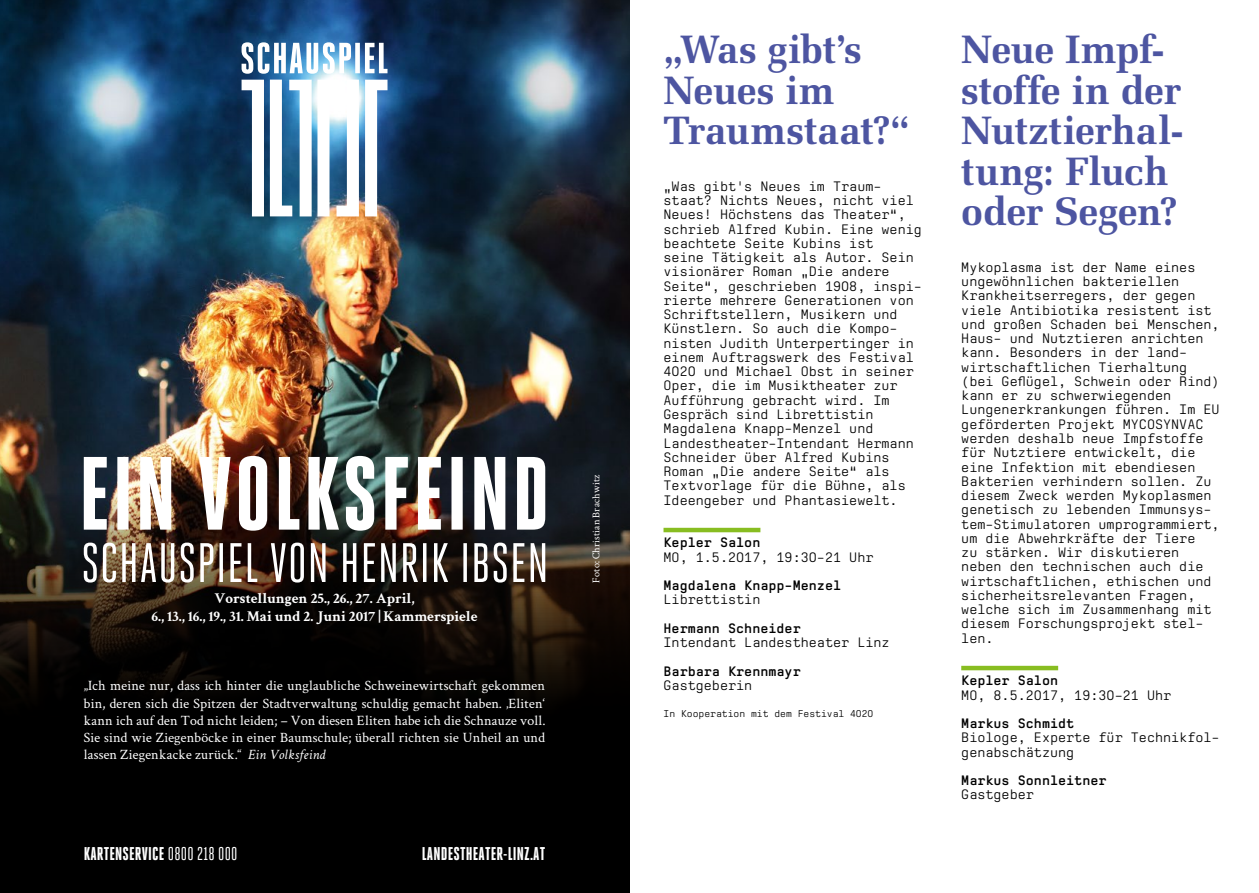
<style>
.page{position:relative;width:1259px;height:893px;background:#fff}
.page>*{position:absolute;margin:0;border:0;box-sizing:border-box;transform-origin:0 0}
.t1{font:700 39.6px/40.5px "Melior LT Std";letter-spacing:-.005em;color:#4d55a1}
.t2{font:800 18.45px "Heroic Condensed";letter-spacing:.01em;color:#fff}
.t3{font:700 15px/18px "Crimson Text";letter-spacing:-.005em;color:#fff;text-align:center}
.t4{font:14.25px/17.2px "Crimson Text";letter-spacing:.01em;color:#fff;text-align:justify}
.t5{font:13.5px/14.2px "Excellent";color:#000}
.t6{font:700 13.5px "Excellent";color:#000}
.t7{font:10.5px "Crimson Text";letter-spacing:.01em;color:#fff}
.t8{font:9.75px "Excellent";color:#000}
.s1{font-style:italic}
.s2{font-weight:400}
</style>
<div class="page">
<hr style="left:629px;top:0;width:1px;height:893px;background:#000">
<hr style="left:961px;top:666px;width:97px;height:4px;background:#88bd21">
<hr style="left:663px;top:528px;width:97px;height:4px;background:#88bd21">
<img style="left:0;top:0;width:629px;height:493px">
<svg style="left:0;top:493px;width:629px;height:400px;background:#080604"></svg>
<svg style="left:241px;top:80px;width:23px;height:136px"></svg>
<svg style="left:365px;top:80px;width:22px;height:136px"></svg>
<svg style="left:270px;top:80px;width:89px;height:136px"></svg>
<svg style="left:241px;top:42px;width:146px;height:32px"></svg>
<img style="left:84px;top:456px;width:461px;height:75px">
<img style="left:84px;top:543px;width:461px;height:39px">
<p class="t3" style="left:151px;top:588px;width:327px">Vorstellungen 25., 26., 27. April,<br>6., 13., 16., 19., 31. Mai und 2. Juni 2017 | Kammerspiele</p>
<p class="t4" style="left:84px;top:676px;width:463px">„Ich meine nur, dass ich hinter die unglaubliche Schweinewirtschaft gekommen bin, deren sich die Spitzen der Stadtverwaltung schuldig gemacht haben. ‚Eliten‘ kann ich auf den Tod nicht leiden; – Von diesen Eliten habe ich die Schnauze voll.<br>Sie sind wie Ziegenböcke in einer Baumschule; überall richten sie Unheil an und lassen Ziegenkacke zurück.“ <span class="s1">Ein Volksfeind</span></p>
<h2 class="t2" style="left:84px;top:843px;width:155px">KARTENSERVICE <span class="s2">0800 218 000</span></h2>
<h2 class="t2" style="left:422px;top:843px;width:125px">LANDESTHEATER-LINZ.AT</h2>
<p class="t7" style="left:589px;top:582px;width:110px;rotate:-90deg">Foto: Christian Brachwitz</p>
<h1 class="t1" style="left:663px;top:29px;width:248px">„Was gibt’s<br>Neues im<br>Traumstaat?“</h1>
<p class="t5" style="left:663px;top:179px;width:260px">„Was gibt's Neues im Traum&shy;staat? Nichts Neues, nicht viel<br>Neues! Höchstens das Theater“, schrieb Alfred Kubin. Eine wenig beachtete Seite Kubins ist<br>seine Tätigkeit als Autor. Sein visionärer Roman „Die andere<br>Seite“, geschrieben 1908, inspi&shy;rierte mehrere Generationen von<br>Schriftstellern, Musikern und<br>Künstlern. So auch die Kompo&shy;nisten Judith Unterpertinger in einem Auftragswerk des Festival<br>4020 und Michael Obst in seiner<br>Oper, die im Musiktheater zur<br>Aufführung gebracht wird. Im<br>Gespräch sind Librettistin<br>Magdalena Knapp-Menzel und<br>Landestheater-Intendant Hermann<br>Schneider über Alfred Kubins<br>Roman „Die andere Seite“ als<br>Textvorlage für die Bühne, als<br>Ideengeber und Phantasiewelt.</p>
<p class="t6" style="left:663px;top:535px;width:98px">Kepler Salon</p>
<p class="t5" style="left:663px;top:550px;width:211px">MO, 1.5.2017, 19:30-21 Uhr</p>
<p class="t6" style="left:663px;top:578px;width:179px">Magdalena Knapp-Menzel</p>
<p class="t5" style="left:663px;top:593px;width:98px">Librettistin</p>
<p class="t6" style="left:663px;top:620px;width:139px">Hermann Schneider</p>
<p class="t5" style="left:663px;top:635px;width:228px">Intendant Landestheater Linz</p>
<p class="t6" style="left:663px;top:663px;width:139px">Barbara Krennmayr</p>
<p class="t5" style="left:663px;top:678px;width:90px">Gastgeberin</p>
<p class="t8" style="left:663px;top:708px;width:211px">In Kooperation mit dem Festival 4020</p>
<h1 class="t1" style="left:961px;top:29px;width:224px">Neue Impf&shy;stoffe in der<br>Nutztierhal&shy;tung: Fluch oder Segen?</h1>
<p class="t5" style="left:961px;top:260px;width:260px">Mykoplasma ist der Name eines ungewöhnlichen bakteriellen<br>Krankheitserregers, der gegen viele Antibiotika resistent ist und großen Schaden bei Menschen,<br>Haus- und Nutztieren anrichten kann. Besonders in der land&shy;wirtschaftlichen Tierhaltung (bei Geflügel, Schwein oder Rind) kann er zu schwerwiegenden<br>Lungenerkrankungen führen. Im EU geförderten Projekt MYCOSYNVAC werden deshalb neue Impfstoffe für Nutztiere entwickelt, die eine Infektion mit ebendiesen<br>Bakterien verhindern sollen. Zu diesem Zweck werden Mykoplasmen genetisch zu lebenden Immunsys&shy;tem-Stimulatoren umprogrammiert, um die Abwehrkräfte der Tiere<br>zu stärken. Wir diskutieren neben den technischen auch die wirtschaftlichen, ethischen und sicherheitsrelevanten Fragen, welche sich im Zusammenhang mit diesem Forschungsprojekt stel&shy;len.</p>
<p class="t6" style="left:961px;top:673px;width:98px">Kepler Salon</p>
<p class="t5" style="left:961px;top:688px;width:211px">MO, 8.5.2017, 19:30–21 Uhr</p>
<p class="t6" style="left:961px;top:716px;width:115px">Markus Schmidt</p>
<p class="t5" style="left:961px;top:731px;width:260px">Biologe, Experte für Technikfol&shy;genabschätzung</p>
<p class="t6" style="left:961px;top:773px;width:147px">Markus Sonnleitner</p>
<p class="t5" style="left:961px;top:788px;width:74px">Gastgeber</p>
</div>
